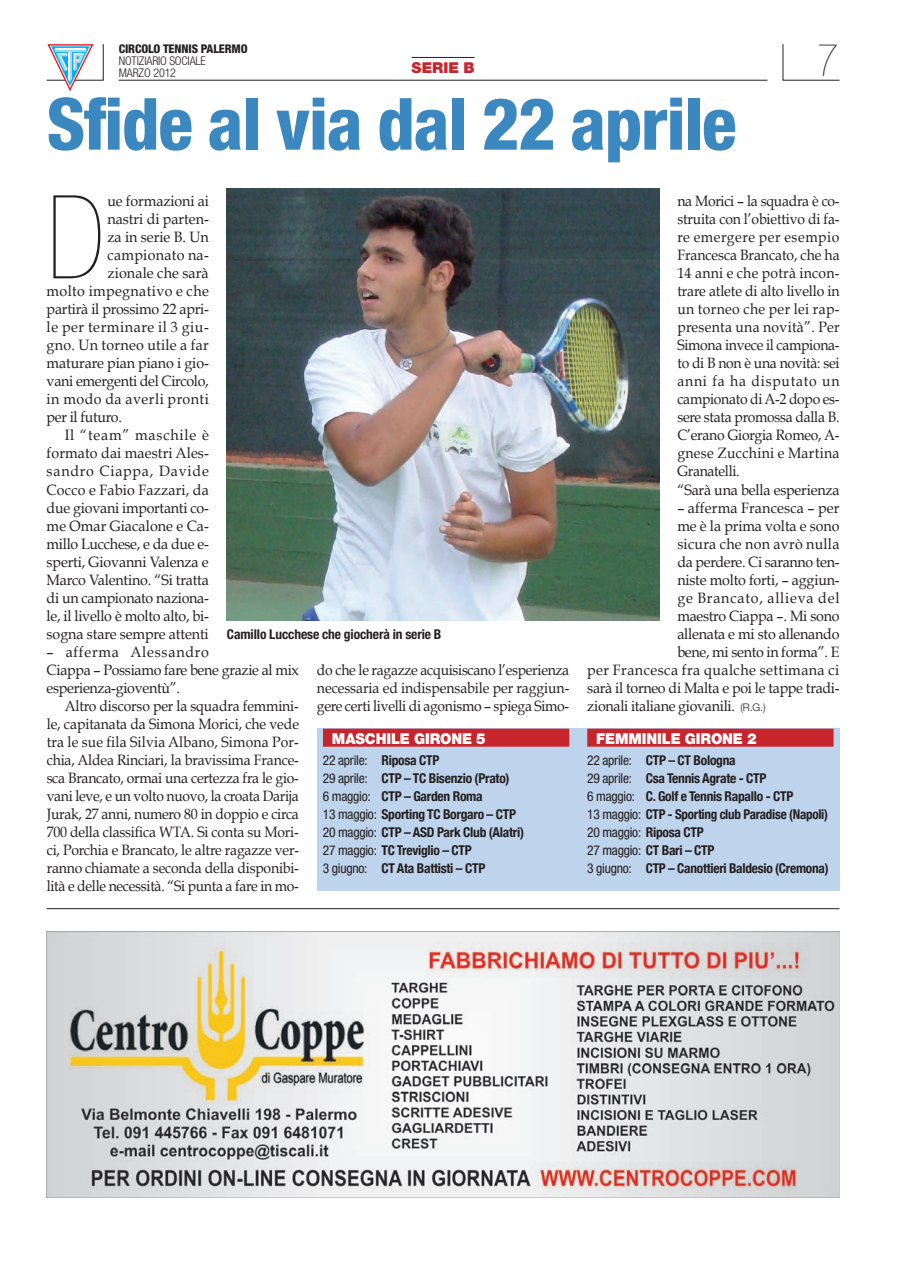
<style>
.page{position:relative;width:897px;height:1267px;background:#fff}
.page>*{position:absolute;margin:0;border:0;box-sizing:border-box;transform-origin:0 0}
.t1{font:900 condensed 116.1px "Helvetica Neue";color:#231f20}
.t2{font:800 condensed 72px "Helvetica Neue";letter-spacing:-.015em;color:#3a88bf}
.t3{font:900 condensed 45px "Helvetica Neue";color:#231f20}
.t4{font:15px/18px "Book Antiqua";letter-spacing:-.01em;color:#231f20;text-align:justify;scale:.93 1}
.t5{font:15px/18px "Book Antiqua";letter-spacing:-.01em;color:#231f20;scale:.95 1}
.t6{font:15px "Book Antiqua";letter-spacing:.01em;color:#231f20;scale:.95 1}
.t7{font:15px "Book Antiqua";letter-spacing:.055em;color:#231f20;scale:.95 1}
.t8{font:15px "Book Antiqua";letter-spacing:.015em;color:#231f20;scale:.95 1}
.t9{font:15px "Book Antiqua";letter-spacing:.03em;color:#231f20;scale:.95 1}
.t10{font:900 15px "Helvetica Neue";letter-spacing:-.005em;color:#fff;scale:.95 1}
.t11{font:15px "Book Antiqua";letter-spacing:.04em;color:#231f20;scale:.95 1}
.t12{font:15px "Book Antiqua";letter-spacing:.025em;color:#231f20;scale:.95 1}
.t13{font:15px "Book Antiqua";letter-spacing:.035em;color:#231f20;scale:.95 1}
.t14{font:15px "Book Antiqua";letter-spacing:.02em;color:#231f20;scale:.95 1}
.t15{font:900 15px "Helvetica Neue";color:#c8242b}
.t16{font:700 condensed 13.5px/18px "Helvetica Neue";letter-spacing:-.02em;color:#231f20}
.t17{font:700 condensed 13.5px "Helvetica Neue";letter-spacing:-.005em;color:#231f20}
.t18{font:300 condensed 12px/12px "Helvetica Neue";letter-spacing:-.01em;color:#231f20}
.t19{font:800 condensed 12px "Helvetica Neue";letter-spacing:-.01em;color:#231f20}
.s1{font-family:"Helvetica Neue";font-weight:300;font-size:10.5px}
.s2{font-weight:400}
</style>
<div class="page">
<svg style="left:782px;top:44px;width:58px;height:37px"></svg>
<svg style="left:46px;top:44px;width:58px;height:47px"></svg>
<hr style="left:119px;top:80px;width:648px;height:1px;background:#231f20">
<hr style="left:411px;top:57px;width:63px;height:1px;background:#231f20">
<img style="left:227px;top:188px;width:432px;height:432px">
<img style="left:47px;top:931px;width:792px;height:265px">
<hr style="left:47px;top:908px;width:792px;height:1px;background:#231f20">
<div style="left:317px;top:728px;width:522px;height:162px;background:#bed3ec"></div>
<div style="left:323px;top:728px;width:246px;height:18px;background:#c8242b"></div>
<div style="left:587px;top:728px;width:246px;height:18px;background:#c8242b"></div>
<p class="t19" style="left:119px;top:44px;width:130px">CIRCOLO TENNIS PALERMO</p>
<p class="t18" style="left:119px;top:55px;width:89px">NOTIZIARIO SOCIALE<br>MARZO 2012</p>
<p class="t15" style="left:411px;top:62px;width:64px">SERIE B</p>
<h2 class="t2" style="left:47px;top:98px;width:691px">Sfide al via dal 22 aprile</h2>
<h1 class="t1" style="left:47px;top:195px;width:60px">D</h1>
<p class="t5" style="left:107px;top:192px;width:108px">ue formazioni ai</p>
<h3 class="t3" style="left:817px;top:44px;width:23px">7</h3>
<p class="t4" style="left:677px;top:192px;width:176px;text-align:left">na Morici – la squadra è co&shy;struita con l’obiettivo di fa&shy;re emergere per esempio<br>Francesca Brancato, che ha<br>14 anni e che potrà incon&shy;trare atlete di alto livello in un torneo che per lei rap&shy;presenta una novità”. Per<br>Simona invece il campiona&shy;to di B non è una novità: sei anni fa ha disputato un campionato di A-2 dopo es&shy;sere stata promossa dalla B.<br>C’erano Giorgia Romeo, A&shy;gnese Zucchini e Martina<br>Granatelli.<br>“Sarà una bella esperienza</p>
<p class="t6" style="left:677px;top:498px;width:172px">– afferma Francesca – per</p>
<p class="t5" style="left:677px;top:516px;width:172px">me è la prima volta e sono</p>
<p class="t8" style="left:677px;top:534px;width:172px">sicura che non avrò nulla</p>
<p class="t5" style="left:677px;top:552px;width:172px">da perdere. Ci saranno ten-</p>
<p class="t5" style="left:677px;top:570px;width:172px">niste molto forti, – aggiun-</p>
<p class="t7" style="left:677px;top:588px;width:172px">ge Brancato, allieva del</p>
<p class="t5" style="left:677px;top:606px;width:172px">maestro Ciappa –. Mi sono</p>
<p class="t5" style="left:677px;top:624px;width:172px">allenata e mi sto allenando</p>
<p class="t5" style="left:677px;top:642px;width:172px">bene, mi sento in forma”. E</p>
<p class="t9" style="left:587px;top:660px;width:267px">per Francesca fra qualche settimana ci</p>
<p class="t5" style="left:587px;top:678px;width:267px">sarà il torneo di Malta e poi le tappe tradi-</p>
<p class="t5" style="left:587px;top:696px;width:189px">zionali italiane giovanili. <span class="s1">(R.G.)</span></p>
<p class="t5" style="left:107px;top:210px;width:108px">nastri di parten-</p>
<p class="t5" style="left:107px;top:228px;width:108px">za in serie B. Un</p>
<p class="t14" style="left:107px;top:246px;width:108px">campionato na-</p>
<p class="t6" style="left:107px;top:264px;width:108px">zionale che sarà</p>
<p class="t12" style="left:47px;top:282px;width:172px">molto impegnativo e che</p>
<p class="t5" style="left:47px;top:300px;width:172px">partirà il prossimo 22 apri-</p>
<p class="t11" style="left:47px;top:318px;width:172px">le per terminare il 3 giu-</p>
<p class="t8" style="left:47px;top:336px;width:172px">gno. Un torneo utile a far</p>
<p class="t5" style="left:47px;top:354px;width:172px">maturare pian piano i gio-</p>
<p class="t5" style="left:47px;top:372px;width:172px">vani emergenti del Circolo,</p>
<p class="t13" style="left:47px;top:390px;width:172px">in modo da averli pronti</p>
<p class="t5" style="left:47px;top:408px;width:81px">per il futuro.</p>
<p class="t7" style="left:65px;top:426px;width:153px">Il “team” maschile è</p>
<p class="t6" style="left:47px;top:444px;width:172px">formato dai maestri Ales-</p>
<p class="t7" style="left:47px;top:462px;width:172px">sandro Ciappa, Davide</p>
<p class="t6" style="left:47px;top:480px;width:172px">Cocco e Fabio Fazzari, da</p>
<p class="t5" style="left:47px;top:498px;width:172px">due giovani importanti co-</p>
<p class="t5" style="left:47px;top:516px;width:172px">me Omar Giacalone e Ca-</p>
<p class="t5" style="left:47px;top:534px;width:172px">millo Lucchese, e da due e-</p>
<p class="t5" style="left:47px;top:552px;width:172px">sperti, Giovanni Valenza e</p>
<p class="t5" style="left:47px;top:570px;width:172px">Marco Valentino. “Si tratta</p>
<p class="t5" style="left:47px;top:588px;width:172px">di un campionato naziona-</p>
<p class="t5" style="left:47px;top:606px;width:172px">le, il livello è molto alto, bi-</p>
<p class="t5" style="left:47px;top:624px;width:172px">sogna stare sempre attenti</p>
<p class="t5" style="left:47px;top:642px;width:267px">– afferma Alessandro<br>Ciappa – Possiamo fare bene grazie al mix esperienza-gioventù”.</p>
<p class="t4" style="left:47px;top:696px;width:273px;text-indent:18px">Altro discorso per la squadra femmini&shy;le, capitanata da Simona Morici, che vede tra le sue fila Silvia Albano, Simona Por&shy;chia, Aldea Rinciari, la bravissima France&shy;sca Brancato, ormai una certezza fra le gio&shy;vani leve, e un volto nuovo, la croata Darija Jurak, 27 anni, numero 80 in doppio e circa 700 della classifica WTA. Si conta su Mori&shy;ci, Porchia e Brancato, le altre ragazze ver&shy;ranno chiamate a seconda della disponibi&shy;lità e delle necessità. “Si punta a fare in mo-</p>
<p class="t17" style="left:227px;top:629px;width:216px">Camillo Lucchese che giocherà in serie B</p>
<p class="t4" style="left:317px;top:660px;width:273px">do che le ragazze acquisiscano l’esperienza necessaria ed indispensabile per raggiun&shy;gere certi livelli di agonismo – spiega Simo-</p>
<p class="t10" style="left:332px;top:732px;width:163px">MASCHILE GIRONE 5</p>
<p class="t16" style="left:323px;top:750px;width:202px"><span class="s2">22 aprile:</span> Riposa CTP<br><span class="s2">29 aprile:</span> CTP – TC Bisenzio (Prato)<br><span class="s2">6 maggio:</span> CTP – Garden Roma<br><span class="s2">13 maggio:</span> Sporting TC Borgaro – CTP<br><span class="s2">20 maggio:</span> CTP – ASD Park Club (Alatri)<br><span class="s2">27 maggio:</span> TC Treviglio – CTP<br><span class="s2">3 giugno:</span> CT Ata Battisti – CTP</p>
<p class="t10" style="left:596px;top:732px;width:170px">FEMMINILE GIRONE 2</p>
<p class="t16" style="left:587px;top:750px;width:243px"><span class="s2">22 aprile:</span> CTP – CT Bologna<br><span class="s2">29 aprile:</span> Csa Tennis Agrate - CTP<br><span class="s2">6 maggio:</span> C. Golf e Tennis Rapallo - CTP<br><span class="s2">13 maggio:</span> CTP - Sporting club Paradise (Napoli)<br><span class="s2">20 maggio:</span> Riposa CTP<br><span class="s2">27 maggio:</span> CT Bari – CTP<br><span class="s2">3 giugno:</span> CTP – Canottieri Baldesio (Cremona)</p>
</div>
